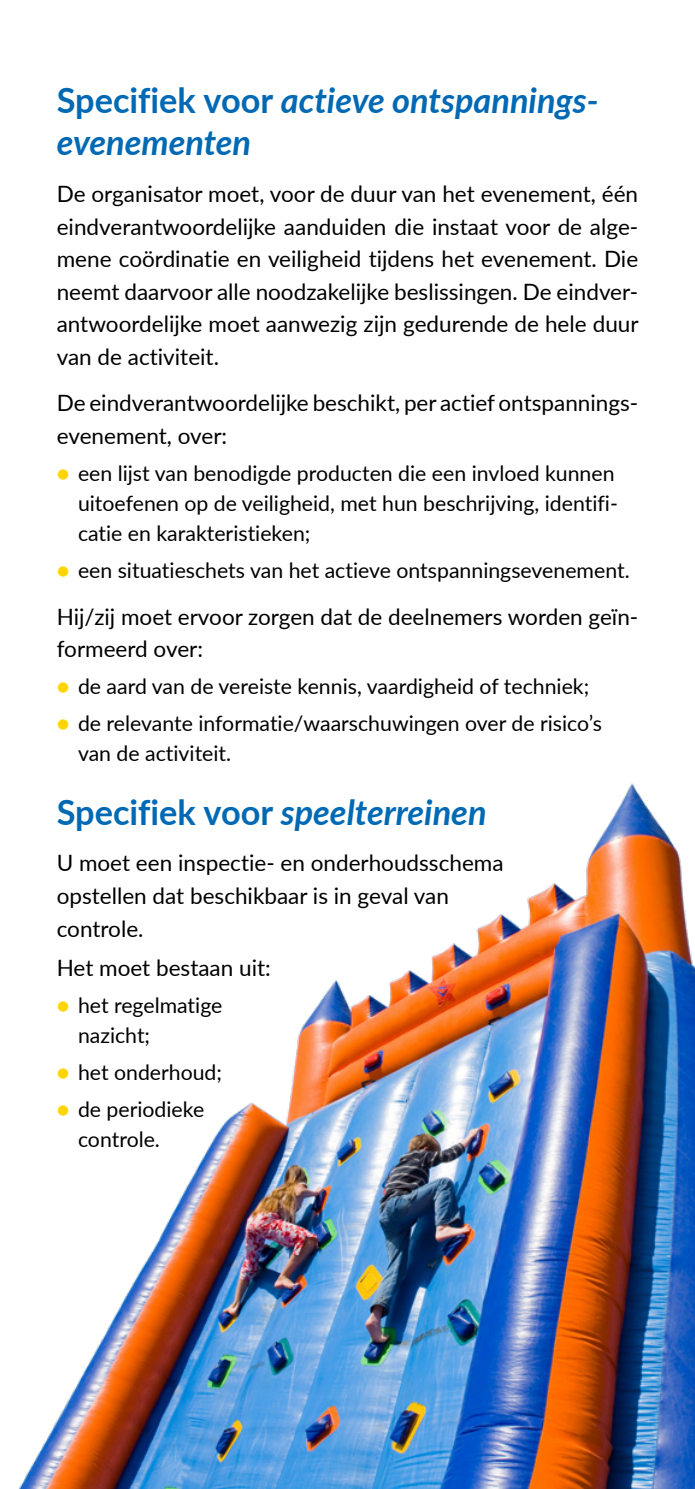
<style>
.page{position:relative;width:695px;height:1489px;background:#fff}
.page>*{position:absolute;margin:0;border:0;box-sizing:border-box;transform-origin:0 0}
.T1{font:italic 700 35px/42px "Lato";color:#0069b4}
.txt{font:22.5px/32.5px "Lato";color:#000}
.txt-2{font:21.25px/30px "Lato";color:#000}
.s1{font-style:normal}
.s2{color:#ffd500}
</style>
<div class="page">
<img style="left:19px;top:783px;width:675px;height:705px">
<p class="T1" style="left:57px;top:78px;width:543px"><span class="s1">Specifiek voor</span> actieve ontspannings&shy;evenementen</p>
<p class="txt" style="left:57px;top:177px;width:583px;text-align:justify">De organisator moet, voor de duur van het evenement, één eindverantwoordelijke aanduiden die instaat voor de alge&shy;mene coördinatie en veiligheid tijdens het evenement. Die neemt daarvoor alle noodzakelijke beslissingen. De eindver&shy;antwoordelijke moet aanwezig zijn gedurende de hele duur van de activiteit.</p>
<p class="txt" style="left:57px;top:386px;width:583px">De eindverantwoordelijke beschikt, per actief ontspannings&shy;evenement, over:</p>
<p class="txt-2" style="left:78px;top:457px;width:541px;text-indent:-21px"><span class="s2">●</span> een lijst van benodigde producten die een invloed kunnen uitoefenen op de veiligheid, met hun beschrijving, identifi&shy;catie en karakteristieken;</p>
<p class="txt-2" style="left:57px;top:554px;width:574px"><span class="s2">●</span> een situatieschets van het actieve ontspanningsevenement.</p>
<p class="txt" style="left:57px;top:599px;width:583px">Hij/zij moet ervoor zorgen dat de deelnemers worden geïn&shy;formeerd over:</p>
<p class="txt-2" style="left:57px;top:670px;width:534px"><span class="s2">●</span> de aard van de vereiste kennis, vaardigheid of techniek;</p>
<p class="txt-2" style="left:78px;top:707px;width:525px;text-indent:-21px"><span class="s2">●</span> de relevante informatie/waarschuwingen over de risico’s van de activiteit.</p>
<p class="T1" style="left:57px;top:789px;width:431px"><span class="s1">Specifiek voor</span> speelterreinen</p>
<p class="txt" style="left:57px;top:846px;width:448px">U moet een inspectie- en onderhoudsschema opstellen dat beschikbaar is in geval van controle.</p>
<p class="txt" style="left:57px;top:950px;width:215px">Het moet bestaan uit:</p>
<p class="txt-2" style="left:78px;top:989px;width:146px;text-indent:-21px"><span class="s2">●</span> het regelmatige nazicht;</p>
<p class="txt-2" style="left:57px;top:1056px;width:167px"><span class="s2">●</span> het onderhoud;</p>
<p class="txt-2" style="left:78px;top:1093px;width:128px;text-indent:-21px"><span class="s2">●</span> de periodieke controle.</p>
</div>
